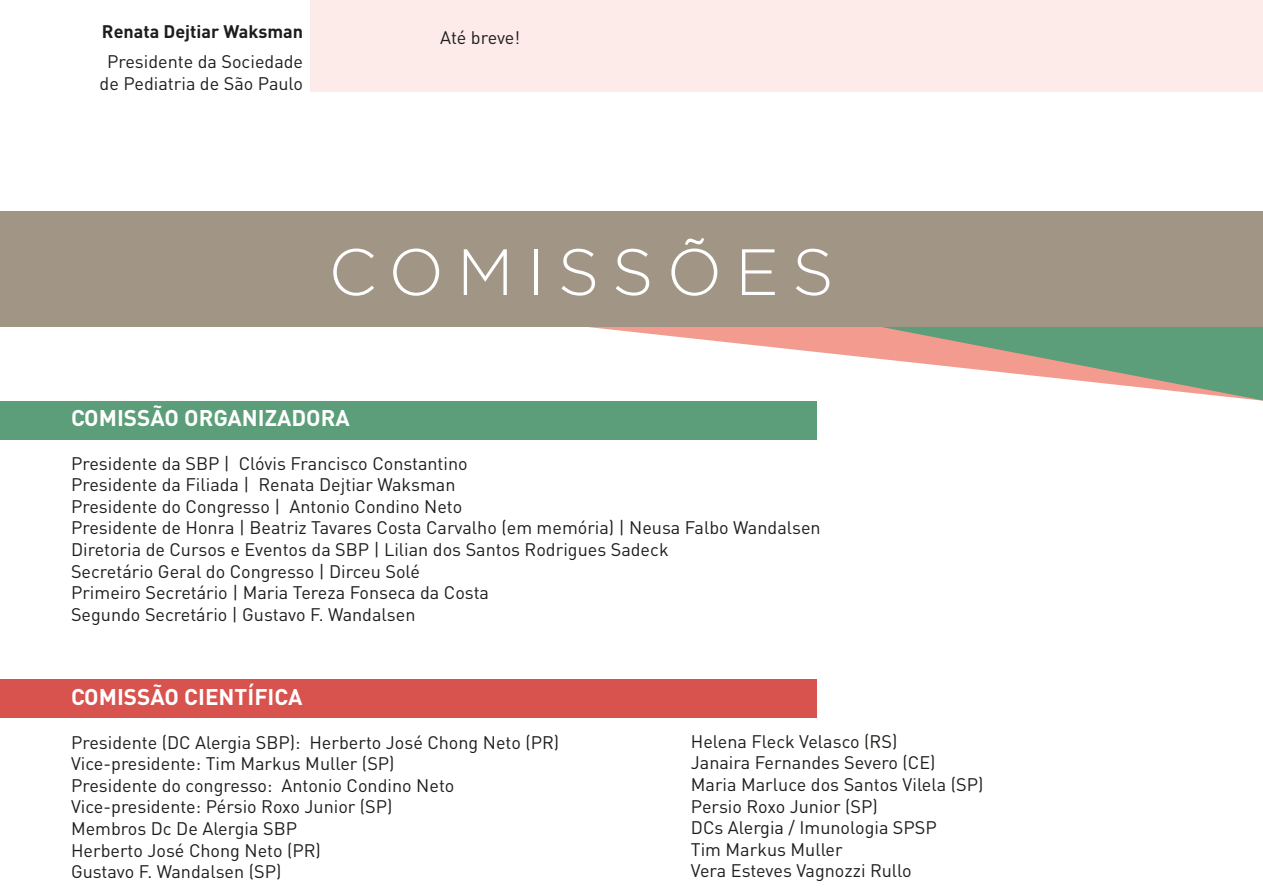
<style>
.page{position:relative;width:1263px;height:893px;background:#fff}
.page>*{position:absolute;margin:0;border:0;box-sizing:border-box;transform-origin:0 0}
.t1{font:300 65.25px "Gotham";letter-spacing:.2em;color:#fff}
.t2{font:700 22.5px "DIN Pro";color:#fff}
.t3{font:18px/21.6px "DIN Pro";color:#1d1d1b}
.t4{font:700 18px "DIN Pro";color:#1d1d1b}
</style>
<div class="page">
<div style="left:0;top:401px;width:816px;height:38px;background:#5b9e79"></div>
<div style="left:0;top:679px;width:816px;height:38px;background:#d8524e"></div>
<div style="left:310px;top:0;width:953px;height:91px;background:#fcebe8"></div>
<svg style="left:588px;top:327px;width:675px;height:74px"></svg>
<svg style="left:836px;top:327px;width:427px;height:73px"></svg>
<div style="left:0;top:211px;width:1263px;height:116px;background:#a19586"></div>
<p class="t4" style="left:102px;top:19px;width:203px">Renata Dejtiar Waksman</p>
<p class="t3" style="left:100px;top:49px;width:205px;line-height:22.5px;text-align:center">Presidente da Sociedade de Pediatria de São Paulo</p>
<p class="t3" style="left:440px;top:26px;width:82px">Até breve!</p>
<h1 class="t1" style="left:328px;top:231px;width:507px">COMISSÕES</h1>
<p class="t2" style="left:71px;top:403px;width:280px">COMISSÃO ORGANIZADORA</p>
<p class="t3" style="left:71px;top:451px;width:751px">Presidente da SBP | Clóvis Francisco Constantino<br>Presidente da Filiada | Renata Dejtiar Waksman<br>Presidente do Congresso | Antonio Condino Neto<br>Presidente de Honra | Beatriz Tavares Costa Carvalho (em memória) | Neusa Falbo Wandalsen Diretoria de Cursos e Eventos da SBP | Lilian dos Santos Rodrigues Sadeck<br>Secretário Geral do Congresso | Dirceu Solé<br>Primeiro Secretário | Maria Tereza Fonseca da Costa<br>Segundo Secretário | Gustavo F. Wandalsen</p>
<p class="t2" style="left:71px;top:682px;width:233px">COMISSÃO CIENTÍFICA</p>
<p class="t3" style="left:71px;top:731px;width:490px">Presidente (DC Alergia SBP): Herberto José Chong Neto (PR)<br>Vice-presidente: Tim Markus Muller (SP)<br>Presidente do congresso: Antonio Condino Neto Vice-presidente: Pérsio Roxo Junior (SP)<br>Membros Dc De Alergia SBP<br>Herberto José Chong Neto (PR)<br>Gustavo F. Wandalsen (SP)</p>
<p class="t3" style="left:691px;top:730px;width:294px">Helena Fleck Velasco (RS)<br>Janaira Fernandes Severo (CE)<br>Maria Marluce dos Santos Vilela (SP)<br>Persio Roxo Junior (SP)<br>DCs Alergia / Imunologia SPSP<br>Tim Markus Muller<br>Vera Esteves Vagnozzi Rullo</p>
</div>
